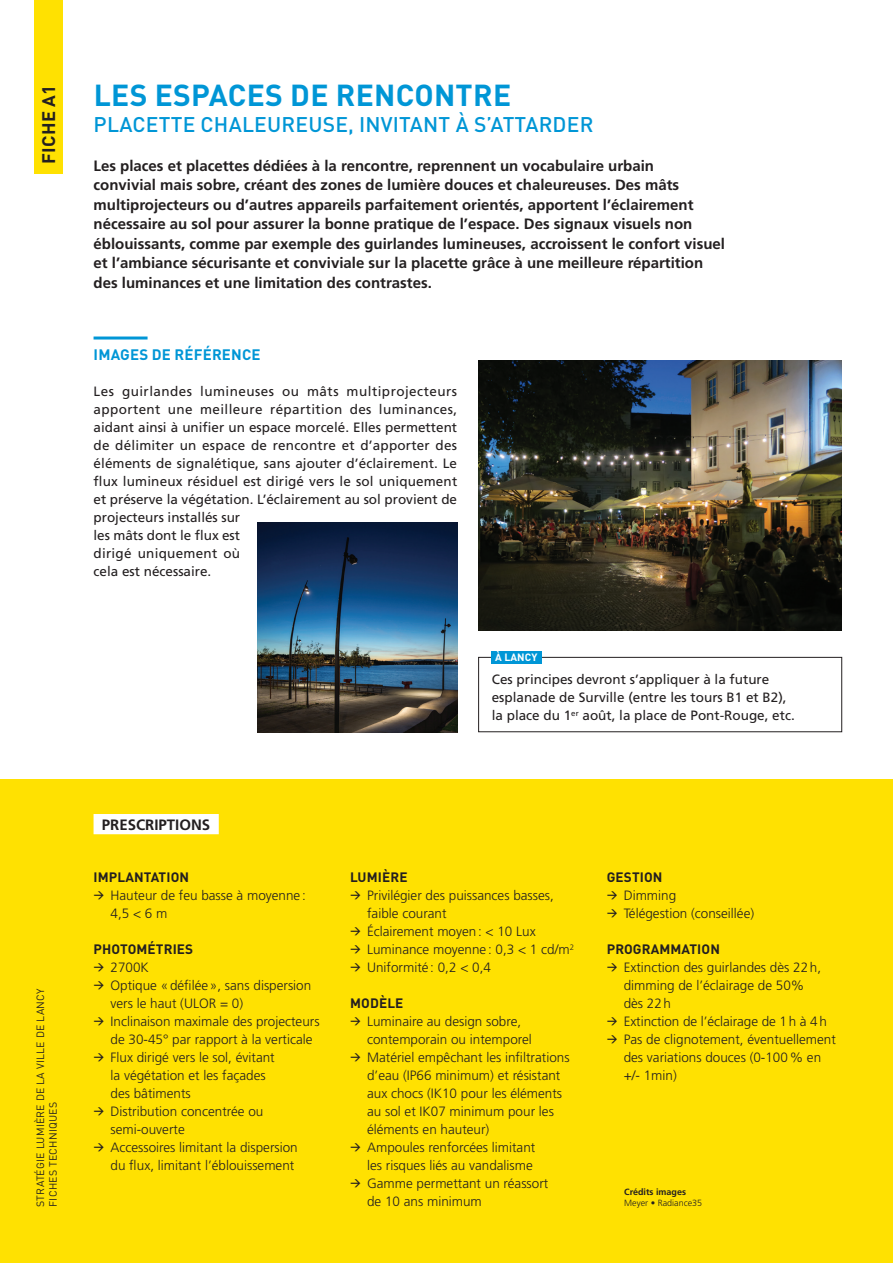
<style>
.page{position:relative;width:893px;height:1263px;background:#fff}
.page>*{position:absolute;margin:0;border:0;box-sizing:border-box;transform-origin:0 0}
.t1{font:700 30px "DINOT";letter-spacing:.01em;color:#0096d6}
.t2{font:500 21px "DINOT";letter-spacing:.01em;color:#0096d6}
.t3{font:700 18px "DINOT";letter-spacing:.01em;color:#231f20}
.t4{font:700 15px/19.5px "Frutiger LT Std";color:#231f20}
.t5{font:700 15px "DINOT";letter-spacing:.01em;color:#0096d6}
.t6{font:300 13.5px/18px "Frutiger LT Std";color:#231f20}
.t7{font:13.5px/18px "Frutiger LT Std";color:#231f20}
.t8{font:700 13.5px "DINOT";letter-spacing:.01em;color:#231f20}
.t9{font:10.5px/12.6px "DINOT";letter-spacing:.02em;color:#231f20}
.t10{font:700 10.5px "DINOT";letter-spacing:.01em;color:#fff}
.t11{font:300 9px "Frutiger LT Std";color:#231f20}
.t12{font:700 9px "Frutiger LT Std";color:#231f20}
.s1{font-family:"Gilroy";font-weight:500}
</style>
<div class="page">
<div style="left:0;top:779px;width:893px;height:484px;background:#ffe101"></div>
<img style="left:478px;top:360px;width:364px;height:270px">
<img style="left:257px;top:522px;width:200px;height:210px">
<div style="left:34px;top:0;width:29px;height:173px;background:#ffe101"></div>
<div style="left:94px;top:814px;width:125px;height:20px;background:#fff"></div>
<hr style="left:94px;top:336px;width:54px;height:3px;background:#0096d6">
<div style="left:478px;top:657px;width:364px;height:75px;border:1px solid #231f20"></div>
<div style="left:491px;top:651px;width:51px;height:12px;background:#0096d6"></div>
<h3 class="t3" style="left:37px;top:164px;width:80px;rotate:-90deg">FICHE A1</h3>
<h1 class="t1" style="left:94px;top:76px;width:419px">LES ESPACES DE RENCONTRE</h1>
<h2 class="t2" style="left:94px;top:111px;width:501px">PLACETTE CHALEUREUSE, INVITANT À S’ATTARDER</h2>
<p class="t4" style="left:94px;top:156px;width:633px">Les places et placettes dédiées à la rencontre, reprennent un vocabulaire urbain<br>convivial mais sobre, créant des zones de lumière douces et chaleureuses. Des mâts multiprojecteurs ou d’autres appareils parfaitement orientés, apportent l’éclairement nécessaire au sol pour assurer la bonne pratique de l’espace. Des signaux visuels non éblouissants, comme par exemple des guirlandes lumineuses, accroissent le confort visuel et l’ambiance sécurisante et conviviale sur la placette grâce à une meilleure répartition des luminances et une limitation des contrastes.</p>
<p class="t5" style="left:94px;top:345px;width:168px">IMAGES DE RÉFÉRENCE</p>
<p class="t7" style="left:94px;top:382px;width:365px">Les guirlandes lumineuses ou mâts multiprojecteurs apportent une meilleure répartition des luminances, aidant ainsi à unifier un espace morcelé. Elles permettent de délimiter un espace de rencontre et d’apporter des éléments de signalétique, sans ajouter d’éclairement. Le flux lumineux résiduel est dirigé vers le sol uniquement et préserve la végétation. L’éclairement au sol provient de projecteurs installés sur<br>les mâts dont le flux est<br>dirigé uniquement où<br>cela est nécessaire.</p>
<p class="t10" style="left:495px;top:651px;width:44px">À LANCY</p>
<p class="t7" style="left:492px;top:670px;width:305px">Ces principes devront s’appliquer à la future esplanade de Surville (entre les tours B1 et B2), la place du 1<sup>er</sup> août, la place de Pont-Rouge, etc.</p>
<p class="t9" style="left:34px;top:1207px;width:220px;rotate:-90deg">STRATÉGIE LUMIÈRE DE LA VILLE DE LANCY<br>FICHES TECHNIQUES</p>
<p class="t4" style="left:102px;top:815px;width:110px">PRESCRIPTIONS</p>
<p class="t8" style="left:94px;top:868px;width:97px">IMPLANTATION</p>
<p class="t6" style="left:111px;top:887px;width:197px;text-indent:-17px"><span class="s1">→</span> Hauteur de feu basse à moyenne :<br>4,5 &lt; 6 m</p>
<p class="t8" style="left:94px;top:940px;width:101px">PHOTOMÉTRIES</p>
<p class="t6" style="left:94px;top:959px;width:57px"><span class="s1">→</span> 2700K</p>
<p class="t6" style="left:111px;top:977px;width:202px;text-indent:-17px"><span class="s1">→</span> Optique «défilée», sans dispersion vers le haut (ULOR = 0)</p>
<p class="t6" style="left:111px;top:1013px;width:211px;text-indent:-17px"><span class="s1">→</span> Inclinaison maximale des projecteurs de 30-45° par rapport à la verticale</p>
<p class="t6" style="left:111px;top:1049px;width:166px;text-indent:-17px"><span class="s1">→</span> Flux dirigé vers le sol, évitant la végétation et les façades des bâtiments</p>
<p class="t6" style="left:111px;top:1102px;width:154px;text-indent:-17px"><span class="s1">→</span> Distribution concentrée ou semi-ouverte</p>
<p class="t6" style="left:94px;top:1138px;width:206px;text-align:right"><span class="s1">→</span> Accessoires limitant la dispersion du flux, limitant l’éblouissement</p>
<p class="t8" style="left:350px;top:868px;width:59px">LUMIÈRE</p>
<p class="t6" style="left:367px;top:886px;width:188px;text-indent:-17px"><span class="s1">→</span> Privilégier des puissances basses, faible courant</p>
<p class="t6" style="left:350px;top:922px;width:187px"><span class="s1">→</span> Éclairement moyen: &lt; 10 Lux</p>
<p class="t6" style="left:350px;top:940px;width:225px"><span class="s1">→</span> Luminance moyenne: 0,3 &lt; 1 cd/m<sup>2</sup></p>
<p class="t6" style="left:350px;top:959px;width:142px"><span class="s1">→</span> Uniformité: 0,2 &lt; 0,4</p>
<p class="t8" style="left:350px;top:994px;width:55px">MODÈLE</p>
<p class="t6" style="left:367px;top:1013px;width:166px;text-indent:-17px"><span class="s1">→</span> Luminaire au design sobre, contemporain ou intemporel</p>
<p class="t6" style="left:367px;top:1049px;width:204px;text-indent:-17px"><span class="s1">→</span> Matériel empêchant les infiltrations d’eau (IP66 minimum) et résistant aux chocs (IK10 pour les éléments au sol et IK07 minimum pour les éléments en hauteur)</p>
<p class="t6" style="left:350px;top:1139px;width:187px;text-align:right"><span class="s1">→</span> Ampoules renforcées limitant les risques liés au vandalisme</p>
<p class="t6" style="left:367px;top:1174px;width:183px;text-indent:-17px"><span class="s1">→</span> Gamme permettant un réassort de 10 ans minimum</p>
<p class="t8" style="left:607px;top:868px;width:57px">GESTION</p>
<p class="t6" style="left:607px;top:886px;width:71px"><span class="s1">→</span> Dimming</p>
<p class="t6" style="left:607px;top:904px;width:149px"><span class="s1">→</span> Télégestion (conseillée)</p>
<p class="t8" style="left:607px;top:940px;width:115px">PROGRAMMATION</p>
<p class="t6" style="left:624px;top:958px;width:199px;text-indent:-17px"><span class="s1">→</span> Extinction des guirlandes dès 22h, dimming de l’éclairage de 50% dès 22h</p>
<p class="t6" style="left:607px;top:1012px;width:222px"><span class="s1">→</span> Extinction de l’éclairage de 1h à 4h</p>
<p class="t6" style="left:624px;top:1030px;width:214px;text-indent:-17px"><span class="s1">→</span> Pas de clignotement, éventuellement des variations douces (0-100% en +/- 1min)</p>
<p class="t12" style="left:624px;top:1187px;width:63px">Crédits images</p>
<p class="t11" style="left:624px;top:1198px;width:80px">Meyer • Radiance35</p>
</div>
